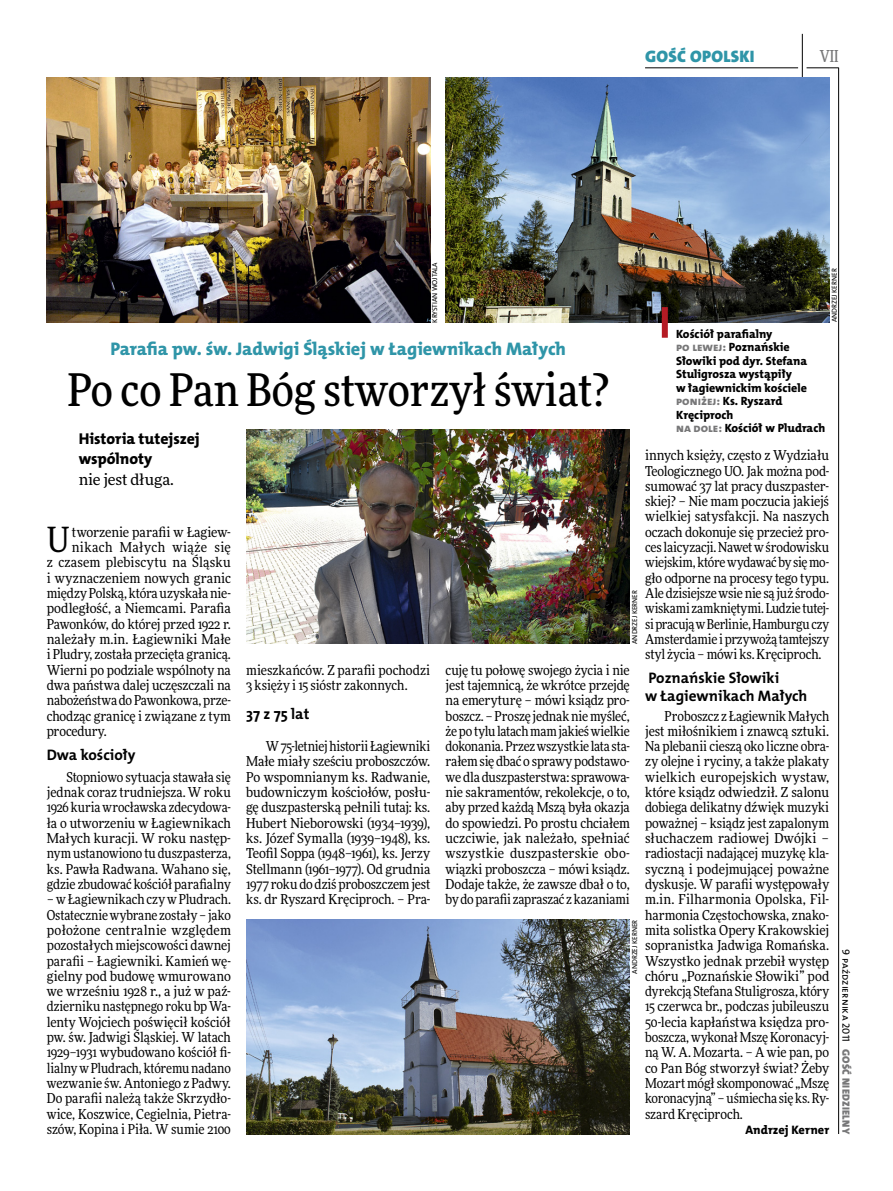
<style>
.page{position:relative;width:893px;height:1191px;background:#fff}
.page>*{position:absolute;margin:0;border:0;box-sizing:border-box;transform-origin:0 0}
.t1{font:500 45px "Freeday Narrow";color:#000}
.t2{font:34.8px "Freeday Narrow News";color:#000}
.t3{font:18.3px "The Mix HP8 Ex Bld";letter-spacing:-.005em;color:#2f95a8}
.t4{font:16.65px "The Mix HP9 Blk";letter-spacing:.02em;color:#2f95a8}
.t5{font:500 16.5px "Freeday Narrow";color:#777778;scale:.9 1}
.t6{font:15.75px/20.4px "The Mix HP8 Ex Bld";color:#000}
.t7{font:15.45px "Freeday News";letter-spacing:-.005em;color:#000}
.t8{font:15.3px/17.7px "The Mix HP7 Bld";color:#000}
.t9{font:13.65px/15.3px "Freeday Narrow News";letter-spacing:-.005em;color:#000;text-align:justify}
.t10{font:13.65px "Freeday Narrow News";letter-spacing:.025em;color:#000}
.t11{font:12.3px "The Mix HP8 Ex Bld";letter-spacing:.005em;color:#000}
.t12{font:12px/13.5px "The Mix HP8 Ex Bld";color:#000}
.t13{font:10.5px "The Mix HP5 Plain";color:#000}
.t14{font:10.5px "The Mix HP9 Blk";letter-spacing:.025em;color:#777778}
.t15{font:7.2px "The Mix HP5 Plain";letter-spacing:-.01em;color:#000}
.s1{color:#777778}
</style>
<div class="page">
<hr style="left:806px;top:68px;width:33px;height:1px;background:#000">
<hr style="left:645px;top:68px;width:153px;height:1px;background:#000">
<hr style="left:838px;top:68px;width:1px;height:1066px;background:#000">
<hr style="left:802px;top:34px;width:1px;height:43px;background:#000">
<img style="left:246px;top:429px;width:384px;height:215px">
<img style="left:446px;top:77px;width:383px;height:245px">
<img style="left:47px;top:77px;width:383px;height:245px">
<img style="left:246px;top:919px;width:384px;height:215px">
<div style="left:662px;top:307px;width:6px;height:31px;background:#b51b24"></div>
<p class="t15" style="left:430px;top:322px;width:61px;rotate:-90deg">Krystian Wojtala</p>
<p class="t4" style="left:645px;top:46px;width:111px">GOŚĆ OPOLSKI</p>
<p class="t5" style="left:820px;top:46px;width:22px">VII</p>
<p class="t15" style="left:830px;top:322px;width:55px;rotate:-90deg">Andrzej Kerner</p>
<p class="t12" style="left:676px;top:327px;width:151px">Kościół parafialny<br><span class="s1">po lewej:</span> Poznańskie<br>Słowiki pod dyr. Stefana<br>Stuligrosza wystąpiły<br>w łagiewnickim kościele <span class="s1">poniżej:</span> Ks. Ryszard<br>Kręciproch<br><span class="s1">na dole:</span> Kościół w Pludrach</p>
<h3 class="t3" style="left:110px;top:337px;width:457px">Parafia pw. św. Jadwigi Śląskiej w Łagiewnikach Małych</h3>
<h1 class="t1" style="left:68px;top:361px;width:543px">Po co Pan Bóg stworzył świat?</h1>
<p class="t6" style="left:79px;top:428px;width:123px">Historia tutejszej wspólnoty</p>
<p class="t7" style="left:79px;top:469px;width:97px">nie jest długa.</p>
<p class="t9" style="left:645px;top:447px;width:186px">innych księży, często z Wydziału Teologicznego UO. Jak można pod&shy;sumować 37 lat pracy duszpaster&shy;skiej? – Nie mam poczucia jakiejś wielkiej satysfakcji. Na naszych oczach dokonuje się przecież pro&shy;ces laicyzacji. Nawet w środowisku wiejskim, które wydawać by się mo&shy;gło odporne na procesy tego typu.<br>Ale dzisiejsze wsie nie są już środo&shy;wiskami zamkniętymi. Ludzie tutej&shy;si pracują w Berlinie, Hamburgu czy Amsterdamie i przywożą tamtejszy styl życia – mówi ks. Kręciproch.</p>
<p class="t8" style="left:645px;top:669px;width:164px">Poznańskie Słowiki<br>w Łagiewnikach Małych</p>
<p class="t9" style="left:645px;top:708px;width:186px;text-indent:20px">Proboszcz z Łagiewnik Małych jest miłośnikiem i znawcą sztuki.<br>Na plebanii cieszą oko liczne obra&shy;zy olejne i ryciny, a także plakaty wielkich europejskich wystaw, które ksiądz odwiedził. Z salonu dobiega delikatny dźwięk muzyki poważnej – ksiądz jest zapalonym słuchaczem radiowej Dwójki – radiostacji nadającej muzykę kla&shy;syczną i podejmującej poważne dyskusje. W parafii występowały m.in. Filharmonia Opolska, Fil&shy;harmonia Częstochowska, znako&shy;mita solistka Opery Krakowskiej sopranistka Jadwiga Romańska.<br>Wszystko jednak przebił występ chóru „Poznańskie Słowiki” pod dyrekcją Stefana Stuligrosza, który 15 czerwca br., podczas jubileuszu 50-lecia kapłaństwa księdza pro&shy;boszcza, wykonał Mszę Koronacyj&shy;ną W. A. Mozarta. – A wie pan, po co Pan Bóg stworzył świat? Żeby Mozart mógł skomponować „Mszę koronacyjną” – uśmiecha się ks. Ry&shy;szard Kręciproch.</p>
<p class="t11" style="left:745px;top:1122px;width:85px">Andrzej Kerner</p>
<h2 class="t2" style="left:47px;top:518px;width:24px">U</h2>
<p class="t9" style="left:72px;top:524px;width:161px">tworzenie parafii w Łagiew-</p>
<p class="t10" style="left:72px;top:539px;width:161px">nikach Małych wiąże się</p>
<p class="t9" style="left:47px;top:555px;width:186px">z czasem plebiscytu na Śląsku</p>
<p class="t9" style="left:47px;top:570px;width:186px">i wyznaczeniem nowych granic</p>
<p class="t9" style="left:47px;top:585px;width:186px">między Polską, która uzyskała nie-</p>
<p class="t9" style="left:47px;top:600px;width:186px">podległość, a Niemcami. Parafia</p>
<p class="t9" style="left:47px;top:616px;width:186px">Pawonków, do której przed 1922 r.</p>
<p class="t9" style="left:47px;top:631px;width:186px">należały m.in. Łagiewniki Małe</p>
<p class="t9" style="left:47px;top:646px;width:186px">i Pludry, została przecięta granicą.</p>
<p class="t9" style="left:47px;top:662px;width:186px">Wierni po podziale wspólnoty na</p>
<p class="t9" style="left:47px;top:677px;width:186px">dwa państwa dalej uczęszczali na</p>
<p class="t9" style="left:47px;top:692px;width:186px">nabożeństwa do Pawonkowa, prze-</p>
<p class="t9" style="left:47px;top:708px;width:186px">chodząc granicę i związane z tym</p>
<p class="t9" style="left:47px;top:723px;width:61px">procedury.</p>
<p class="t8" style="left:47px;top:746px;width:90px">Dwa kościoły</p>
<p class="t9" style="left:47px;top:769px;width:186px;text-indent:20px">Stopniowo sytuacja stawała się jednak coraz trudniejsza. W roku 1926 kuria wrocławska zdecydowa&shy;ła o utworzeniu w Łagiewnikach Małych kuracji. W roku następ&shy;nym ustanowiono tu duszpasterza, ks. Pawła Radwana. Wahano się, gdzie zbudować kościół parafialny</p>
<p class="t9" style="left:47px;top:891px;width:186px">– w Łagiewnikach czy w Pludrach.<br>Ostatecznie wybrane zostały – jako położone centralnie względem pozostałych miejscowości dawnej parafii – Łagiewniki. Kamień wę&shy;gielny pod budowę wmurowano we wrześniu 1928 r., a już w paź&shy;dzierniku następnego roku bp Wa&shy;lenty Wojciech poświęcił kościół pw. św. Jadwigi Śląskiej. W latach 1929–1931 wybudowano kościół fi&shy;lialny w Pludrach, któremu nadano wezwanie św. Antoniego z Padwy.<br>Do parafii należą także Skrzydło&shy;wice, Koszwice, Cegielnia, Pietra&shy;szów, Kopina i Piła. W sumie 2100</p>
<p class="t15" style="left:630px;top:644px;width:55px;rotate:-90deg">Andrzej Kerner</p>
<p class="t9" style="left:246px;top:662px;width:186px">mieszkańców. Z parafii pochodzi<br>3 księży i 15 sióstr zakonnych.</p>
<p class="t8" style="left:246px;top:704px;width:65px">37 z 75 lat</p>
<p class="t9" style="left:246px;top:738px;width:186px;text-indent:20px">W 75-letniej historii Łagiewniki Małe miały sześciu proboszczów.<br>Po wspomnianym ks. Radwanie, budowniczym kościołów, posłu&shy;gę duszpasterską pełnili tutaj: ks.<br>Hubert Nieborowski (1934–1939), ks. Józef Symalla (1939–1948), ks.<br>Teofil Soppa (1948–1961), ks. Jerzy Stellmann (1961–1977). Od grudnia 1977 roku do dziś proboszczem jest ks. dr Ryszard Kręciproch. – Pra-</p>
<p class="t9" style="left:446px;top:662px;width:186px">cuję tu połowę swojego życia i nie jest tajemnicą, że wkrótce przejdę na emeryturę – mówi ksiądz pro&shy;boszcz. – Proszę jednak nie myśleć, że po tylu latach mam jakieś wielkie dokonania. Przez wszystkie lata sta&shy;rałem się dbać o sprawy podstawo&shy;we dla duszpasterstwa: sprawowa&shy;nie sakramentów, rekolekcje, o to, aby przed każdą Mszą była okazja do spowiedzi. Po prostu chciałem uczciwie, jak należało, spełniać wszystkie duszpasterskie obo&shy;wiązki proboszcza – mówi ksiądz.<br>Dodaje także, że zawsze dbał o to, by do parafii zapraszać z kazaniami</p>
<p class="t15" style="left:630px;top:973px;width:55px;rotate:-90deg">Andrzej Kerner</p>
<p class="t13" style="left:853px;top:949px;width:94px;rotate:90deg">9 października 2011</p>
<p class="t14" style="left:853px;top:1049px;width:86px;rotate:90deg">GOŚĆ NIEDZIELNY</p>
</div>
